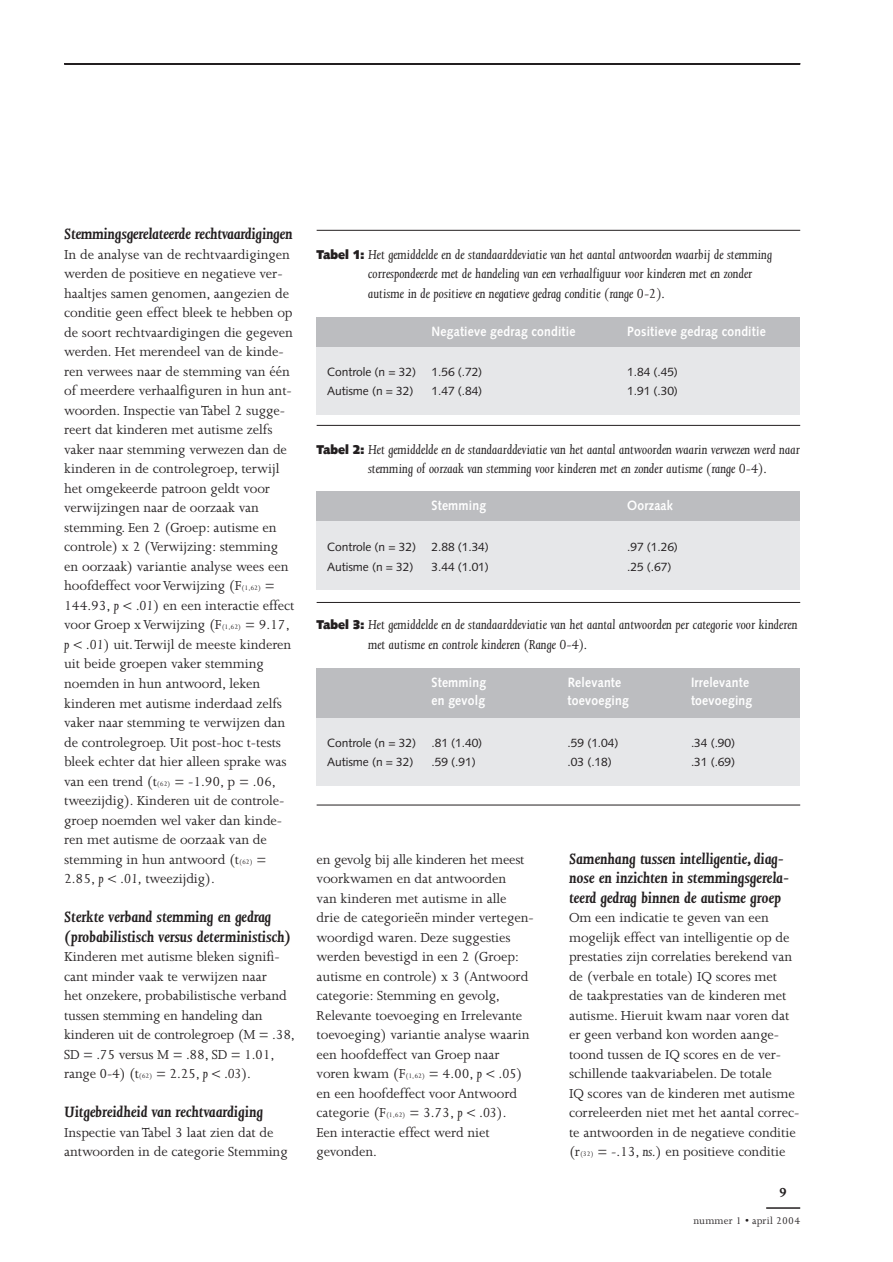
<style>
.page{position:relative;width:893px;height:1262px;background:#fff}
.page>*{position:absolute;margin:0;border:0;box-sizing:border-box;transform-origin:0 0}
.t1{font:italic 700 17.25px/19.5px "Joanna";color:#231f20}
.t2{font:15px/19.5px "Joanna";letter-spacing:-.005em;color:#231f20}
.t3{font:italic 15px/19.5px "Joanna";color:#231f20}
.t4{font:700 15px "Joanna";color:#231f20}
.t5{font:700 13.5px "Syntax";letter-spacing:.015em;color:#fff;scale:.9 1}
.t6{font:12px "Syntax";letter-spacing:-.005em;color:#231f20}
.t7{font:11.25px "Joanna";letter-spacing:.015em;color:#231f20}
.s1{font-size:7.5px}
.s2{font-style:italic}
.s3{font-family:"Syntax";font-weight:900;font-style:normal;font-size:12.75px}
</style>
<div class="page">
<div style="left:316px;top:668px;width:484px;height:117px;background:#e6e7e9"></div>
<div style="left:316px;top:492px;width:484px;height:97px;background:#e6e7e9"></div>
<div style="left:316px;top:346px;width:484px;height:69px;background:#e6e7e9"></div>
<hr style="left:766px;top:1207px;width:34px;height:1px;background:#231f20">
<hr style="left:64px;top:63px;width:736px;height:2px;background:#231f20">
<hr style="left:316px;top:230px;width:484px;height:1px;background:#231f20">
<div style="left:316px;top:317px;width:484px;height:30px;background:#bcbdc0"></div>
<div style="left:316px;top:668px;width:484px;height:49px;background:#bcbdc0"></div>
<hr style="left:316px;top:804px;width:484px;height:1px;background:#231f20">
<hr style="left:316px;top:602px;width:484px;height:1px;background:#231f20">
<hr style="left:316px;top:425px;width:484px;height:1px;background:#231f20">
<div style="left:316px;top:491px;width:484px;height:30px;background:#bcbdc0"></div>
<p class="t1" style="left:64px;top:226px;width:230px">Stemmingsgerelateerde rechtvaardigingen</p>
<p class="t2" style="left:64px;top:246px;width:232px">In de analyse van de rechtvaardigingen werden de positieve en negatieve ver&shy;haaltjes samen genomen, aangezien de conditie geen effect bleek te hebben op de soort rechtvaardigingen die gegeven werden. Het merendeel van de kinde&shy;ren verwees naar de stemming van één of meerdere verhaalfiguren in hun ant&shy;woorden. Inspectie van Tabel 2 sugge&shy;reert dat kinderen met autisme zelfs vaker naar stemming verwezen dan de kinderen in de controlegroep, terwijl het omgekeerde patroon geldt voor verwijzingen naar de oorzaak van stemming. Een 2 (Groep: autisme en controle) x 2 (Verwijzing: stemming en oorzaak) variantie analyse wees een hoofdeffect voor Verwijzing (F<span class="s1">(1,62)</span> = 144.93, <span class="s2">p &lt; .01</span>) en een interactie effect voor Groep x Verwijzing (F<span class="s1">(1,62)</span> = 9.17, <span class="s2">p &lt; .01</span>) uit.Terwijl de meeste kinderen uit beide groepen vaker stemming noemden in hun antwoord, leken kinderen met autisme inderdaad zelfs vaker naar stemming te verwijzen dan de controlegroep. Uit post-hoc t-tests bleek echter dat hier alleen sprake was van een trend (t<span class="s1">(62)</span> = -1.90, p = .06, tweezijdig). Kinderen uit de controle&shy;groep noemden wel vaker dan kinde&shy;ren met autisme de oorzaak van de stemming in hun antwoord (t<span class="s1">(62)</span> = 2.85, <span class="s2">p &lt; .01,</span> tweezijdig).</p>
<p class="t1" style="left:64px;top:908px;width:228px">Sterkte verband stemming en gedrag (probabilistisch versus deterministisch)</p>
<p class="t2" style="left:64px;top:948px;width:232px">Kinderen met autisme bleken signifi&shy;cant minder vaak te verwijzen naar<br>het onzekere, probabilistische verband tussen stemming en handeling dan kinderen uit de controlegroep (M = .38, SD = .75 versus M = .88, SD = 1.01, range 0-4) (t<span class="s1">(62)</span> = 2.25, <span class="s2">p &lt; .03</span>).</p>
<p class="t1" style="left:64px;top:1103px;width:200px">Uitgebreidheid van rechtvaardiging</p>
<p class="t2" style="left:64px;top:1123px;width:225px">Inspectie van Tabel 3 laat zien dat de antwoorden in de categorie Stemming</p>
<p class="t3" style="left:368px;top:246px;width:405px;text-indent:-51px"><span class="s3">Tabel 1:</span> Het gemiddelde en de standaarddeviatie van het aantal antwoorden waarbij de stemming correspondeerde met de handeling van een verhaalfiguur voor kinderen met en zonder autisme in de positieve en negatieve gedrag conditie (range 0-2).</p>
<p class="t5" style="left:431px;top:326px;width:161px">Negatieve gedrag conditie</p>
<p class="t5" style="left:627px;top:326px;width:155px">Positieve gedrag conditie</p>
<p class="t6" style="left:327px;top:367px;width:90px">Controle (n = 32)</p>
<p class="t6" style="left:431px;top:367px;width:52px">1.56 (.72)</p>
<p class="t6" style="left:627px;top:367px;width:52px">1.84 (.45)</p>
<p class="t6" style="left:327px;top:386px;width:88px">Autisme (n = 32)</p>
<p class="t6" style="left:431px;top:386px;width:52px">1.47 (.84)</p>
<p class="t6" style="left:627px;top:386px;width:52px">1.91 (.30)</p>
<p class="t3" style="left:368px;top:441px;width:433px;text-indent:-51px"><span class="s3">Tabel 2:</span> Het gemiddelde en de standaarddeviatie van het aantal antwoorden waarin verwezen werd naar stemming of oorzaak van stemming voor kinderen met en zonder autisme (range 0-4).</p>
<p class="t5" style="left:431px;top:500px;width:62px">Stemming</p>
<p class="t5" style="left:627px;top:500px;width:52px">Oorzaak</p>
<p class="t6" style="left:327px;top:542px;width:90px">Controle (n = 32)</p>
<p class="t6" style="left:431px;top:542px;width:59px">2.88 (1.34)</p>
<p class="t6" style="left:627px;top:542px;width:52px">.97 (1.26)</p>
<p class="t6" style="left:327px;top:562px;width:88px">Autisme (n = 32)</p>
<p class="t6" style="left:431px;top:562px;width:59px">3.44 (1.01)</p>
<p class="t6" style="left:627px;top:562px;width:46px">.25 (.67)</p>
<p class="t3" style="left:368px;top:616px;width:431px;text-indent:-51px"><span class="s3">Tabel 3:</span> Het gemiddelde en de standaarddeviatie van het aantal antwoorden per categorie voor kinderen met autisme en controle kinderen (Range 0-4).</p>
<p class="t5" style="left:431px;top:677px;width:62px">Stemming</p>
<p class="t5" style="left:567px;top:677px;width:61px">Relevante</p>
<p class="t5" style="left:691px;top:677px;width:66px">Irrelevante</p>
<p class="t5" style="left:431px;top:695px;width:61px">en gevolg</p>
<p class="t5" style="left:567px;top:695px;width:70px">toevoeging</p>
<p class="t5" style="left:691px;top:695px;width:70px">toevoeging</p>
<p class="t6" style="left:327px;top:737px;width:90px">Controle (n = 32)</p>
<p class="t6" style="left:431px;top:737px;width:52px">.81 (1.40)</p>
<p class="t6" style="left:567px;top:737px;width:52px">.59 (1.04)</p>
<p class="t6" style="left:691px;top:737px;width:46px">.34 (.90)</p>
<p class="t6" style="left:327px;top:757px;width:88px">Autisme (n = 32)</p>
<p class="t6" style="left:431px;top:757px;width:46px">.59 (.91)</p>
<p class="t6" style="left:567px;top:757px;width:46px">.03 (.18)</p>
<p class="t6" style="left:691px;top:757px;width:46px">.31 (.69)</p>
<p class="t2" style="left:316px;top:850px;width:218px">en gevolg bij alle kinderen het meest voorkwamen en dat antwoorden<br>van kinderen met autisme in alle<br>drie de categorieën minder vertegen&shy;woordigd waren. Deze suggesties werden bevestigd in een 2 (Groep: autisme en controle) x 3 (Antwoord categorie: Stemming en gevolg,<br>Relevante toevoeging en Irrelevante toevoeging) variantie analyse waarin een hoofdeffect van Groep naar voren kwam (F<span class="s1">(1,62)</span> = 4.00, <span class="s2">p &lt; .05</span>) en een hoofdeffect voor Antwoord categorie (F<span class="s1">(1,62)</span> = 3.73, <span class="s2">p &lt; .03</span>).<br>Een interactie effect werd niet gevonden.</p>
<p class="t1" style="left:569px;top:850px;width:222px">Samenhang tussen intelligentie, diag&shy;nose en inzichten in stemmingsgerela&shy;teerd gedrag binnen de autisme groep</p>
<p class="t2" style="left:569px;top:909px;width:232px">Om een indicatie te geven van een mogelijk effect van intelligentie op de prestaties zijn correlaties berekend van de (verbale en totale) IQ scores met<br>de taakprestaties van de kinderen met autisme. Hieruit kwam naar voren dat er geen verband kon worden aange&shy;toond tussen de IQ scores en de ver&shy;schillende taakvariabelen. De totale<br>IQ scores van de kinderen met autisme correleerden niet met het aantal correc&shy;te antwoorden in de negatieve conditie (r<span class="s1">(32)</span> = -.13, <span class="s2">ns.</span>) en positieve conditie</p>
<p class="t4" style="left:779px;top:1186px;width:9px">9</p>
<p class="t7" style="left:693px;top:1216px;width:108px">nummer 1 • april 2004</p>
</div>
